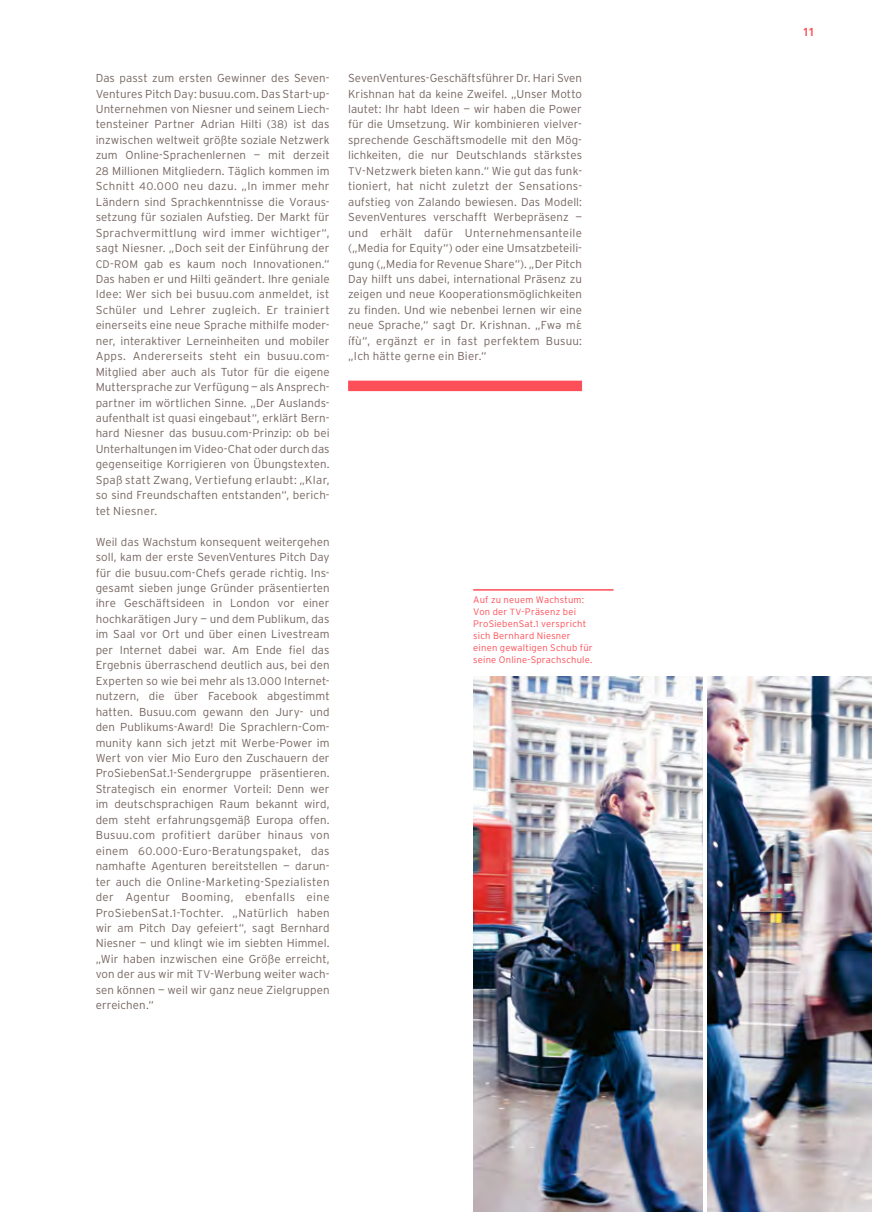
<style>
.page{position:relative;width:872px;height:1212px;background:#fff}
.page>*{position:absolute;margin:0;border:0;box-sizing:border-box;transform-origin:0 0}
.t1{font:300 11.55px/15.5px "Interstate";letter-spacing:.01em;color:#766661;text-align:justify}
.t2{font:700 11.25px "DIN Offc Pro";color:#fd4f57}
.t3{font:300 9.45px/12px "Interstate";letter-spacing:.02em;color:#fd4f57}
.s1{font-size:10.95px}
.s2{font-family:"DIN Offc Pro";font-weight:400;font-size:12px}
.s3{font-size:9px}
</style>
<div class="page">
<hr style="left:473px;top:589px;width:140px;height:2px;background:#fd4f57">
<div style="left:348px;top:381px;width:234px;height:10px;background:#fd4f57"></div>
<img style="left:707px;top:676px;width:165px;height:536px">
<img style="left:473px;top:676px;width:230px;height:536px">
<p class="t1" style="left:96px;top:70px;width:235px">Das passt zum ersten Gewinner des Seven-Ventures Pitch Day: busuu.com. Das Start-up-Unternehmen von Niesner und seinem Liech&shy;tensteiner Partner Adrian Hilti (<span class="s1">38</span>) ist das inzwischen weltweit größte soziale Netzwerk zum Online-Sprachenlernen — mit derzeit <span class="s1">28</span> Millionen Mitgliedern. Täglich kommen im Schnitt <span class="s1">40</span>.<span class="s1">000</span> neu dazu. „In immer mehr Ländern sind Sprachkenntnisse die Voraus&shy;setzung für sozialen Aufstieg. Der Markt für Sprachvermittlung wird immer wichtiger“, sagt Niesner. „Doch seit der Einführung der <span class="s1">CD</span>-<span class="s1">ROM</span> gab es kaum noch Innovationen.“ Das haben er und Hilti geändert. Ihre geniale Idee: Wer sich bei busuu.com anmeldet, ist Schüler und Lehrer zugleich. Er trainiert einerseits eine neue Sprache mithilfe moder&shy;ner, interaktiver Lerneinheiten und mobiler Apps. Andererseits steht ein busuu.com-Mitglied aber auch als Tutor für die eigene Muttersprache zur Verfügung — als Ansprech&shy;partner im wörtlichen Sinne. „Der Auslands&shy;aufenthalt ist quasi eingebaut“, erklärt Bern&shy;hard Niesner das busuu.com-Prinzip: ob bei Unterhaltungen im Video-Chat oder durch das gegenseitige Korrigieren von Übungstexten.<br>Spaß statt Zwang, Vertiefung erlaubt: „Klar, so sind Freundschaften entstanden“, berich&shy;tet Niesner.</p>
<p class="t1" style="left:96px;top:534px;width:235px">Weil das Wachstum konsequent weitergehen soll, kam der erste SevenVentures Pitch Day für die busuu.com-Chefs gerade richtig. Ins&shy;gesamt sieben junge Gründer präsentierten ihre Geschäftsideen in London vor einer hochkarätigen Jury — und dem Publikum, das im Saal vor Ort und über einen Livestream per Internet dabei war. Am Ende fiel das Ergebnis überraschend deutlich aus, bei den Experten so wie bei mehr als <span class="s1">13</span>.<span class="s1">000</span> Internet&shy;nutzern, die über Facebook abgestimmt hatten. Busuu.com gewann den Jury- und den Publikums-Award! Die Sprachlern-Com&shy;munity kann sich jetzt mit Werbe-Power im Wert von vier Mio Euro den Zuschauern der ProSiebenSat.<span class="s1">1</span>-Sendergruppe präsentieren.<br>Strategisch ein enormer Vorteil: Denn wer im deutschsprachigen Raum bekannt wird, dem steht erfahrungsgemäß Europa offen.<br>Busuu.com profitiert darüber hinaus von einem <span class="s1">60</span>.<span class="s1">000</span>-Euro-Beratungspaket, das namhafte Agenturen bereitstellen — darun&shy;ter auch die Online-Marketing-Spezialisten der Agentur Booming, ebenfalls eine ProSiebenSat.<span class="s1">1</span>-Tochter. „Natürlich haben wir am Pitch Day gefeiert“, sagt Bernhard Niesner — und klingt wie im siebten Himmel. „Wir haben inzwischen eine Größe erreicht, von der aus wir mit <span class="s1">TV</span>-Werbung weiter wach&shy;sen können — weil wir ganz neue Zielgruppen erreichen.“</p>
<p class="t1" style="left:348px;top:70px;width:235px">SevenVentures-Geschäftsführer Dr. Hari Sven Krishnan hat da keine Zweifel. „Unser Motto lautet: Ihr habt Ideen — wir haben die Power für die Umsetzung. Wir kombinieren vielver&shy;sprechende Geschäftsmodelle mit den Mög&shy;lichkeiten, die nur Deutschlands stärkstes <span class="s1">TV</span>-Netzwerk bieten kann.“ Wie gut das funk&shy;tioniert, hat nicht zuletzt der Sensations&shy;aufstieg von Zalando bewiesen. Das Modell:<br>SevenVentures verschafft Werbepräsenz — und erhält dafür Unternehmensanteile („Media for Equity“) oder eine Umsatzbeteili&shy;gung („Media for Revenue Share“). „Der Pitch Day hilft uns dabei, international Präsenz zu zeigen und neue Kooperationsmöglichkeiten zu finden. Und wie nebenbei lernen wir eine neue Sprache,“ sagt Dr. Krishnan. „Fw<span class="s2">ə</span> m´<span class="s2">ε </span>ífù“, ergänzt er in fast perfektem Busuu: „Ich hätte gerne ein Bier.“</p>
<p class="t3" style="left:473px;top:594px;width:121px">Auf zu neuem Wachstum:<br>Von der <span class="s3">TV</span>-Präsenz bei<br>ProSiebenSat.<span class="s3">1</span> verspricht sich Bernhard Niesner einen gewaltigen Schub für seine Online-Sprachschule.</p>
<p class="t2" style="left:803px;top:22px;width:13px">11</p>
</div>
